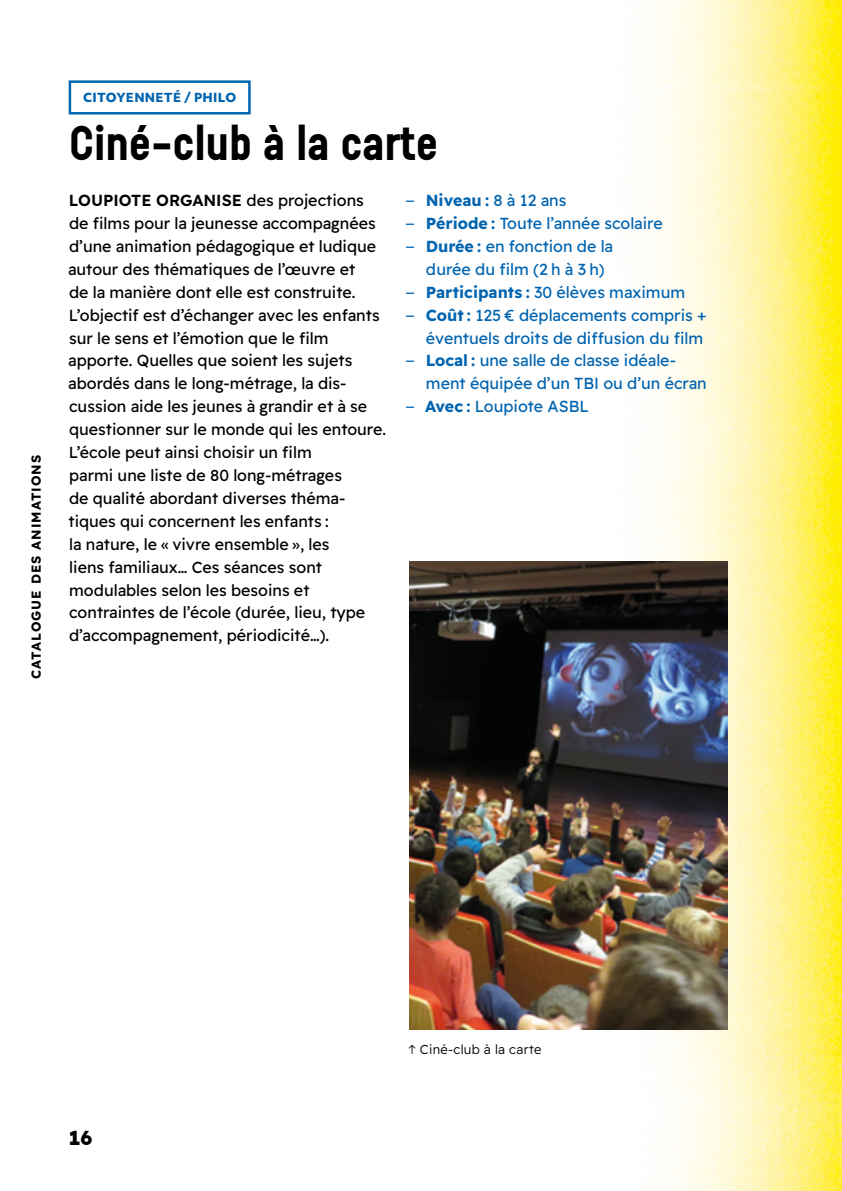
<style>
.page{position:relative;width:842px;height:1191px;background:#fff}
.page>*{position:absolute;margin:0;border:0;box-sizing:border-box;transform-origin:0 0}
.t1{font:700 46px "Reglo";color:#000}
.t2{font:800 20px "Lexend Deca";color:#000}
.t3{font:16px/22.8px "Lexend Deca";color:#000}
.t4{font:16px/22.8px "Lexend Deca";color:#0064b0}
.t5{font:700 16px "Lexend Deca";color:#0064b0}
.t6{font:700 13px "Lexend Deca";letter-spacing:.075em;color:#000}
.t7{font:300 13px "Lexend Deca";letter-spacing:.025em;color:#000}
.t8{font:800 12px "Objektiv Mk 3";letter-spacing:.025em;color:#0064b0}
.s1{font-weight:600}
.s2{font-family:"Objektiv Mk 3";font-weight:400}
.s3{font-weight:400}
.s4{font-family:"Objektiv Mk 3"}
.s5{font-weight:700}
.s6{font-family:"Sofia Pro"}
</style>
<div class="page">
<img style="left:68px;top:0;width:774px;height:1191px">
<div style="left:69px;top:80px;width:182px;height:34px;border:2px solid #0064b0"></div>
<img style="left:409px;top:561px;width:318px;height:468px">
<p class="t6" style="left:26px;top:679px;width:226px;rotate:-90deg">CATALOGUE DES ANIMATIONS</p>
<p class="t8" style="left:83px;top:89px;width:155px">CITOYENNETÉ / PHILO</p>
<h1 class="t1" style="left:69px;top:117px;width:370px">Ciné-club à la carte</h1>
<p class="t3" style="left:68px;top:188px;width:319px"><span class="s1">LOUPIOTE ORGANISE</span> des projections de films pour la jeunesse accompagnées d’une animation pédagogique et ludique autour des thématiques de l’œuvre et<br>de la manière dont elle est construite.<br>L’objectif est d’échanger avec les enfants sur le sens et l’émotion que le film apporte. Quelles que soient les sujets abordés dans le long-métrage, la dis&shy;cussion aide les jeunes à grandir et à se questionner sur le monde qui les entoure.<br>L’école peut ainsi choisir un film<br>parmi une liste de 80 long-métrages<br>de qualité abordant diverses théma&shy;tiques qui concernent les enfants :<br>la nature, le « vivre ensemble », les<br>liens familiaux… Ces séances sont modulables selon les besoins et contraintes de l’école (durée, lieu, type d’accompagnement, périodicité…).</p>
<p class="t5" style="left:406px;top:188px;width:162px"><span class="s2">–</span> Niveau : <span class="s3">8 à 12 ans</span></p>
<p class="t4" style="left:406px;top:211px;width:258px"><span class="s4">–</span> <span class="s5">Période :</span> Toute l’année scolaire</p>
<p class="t4" style="left:426px;top:234px;width:189px;text-indent:-20px"><span class="s4">–</span> <span class="s5">Durée :</span> en fonction de la durée du film (2 h à 3 h)</p>
<p class="t4" style="left:406px;top:280px;width:281px"><span class="s4">–</span> <span class="s5">Participants :</span> 30 élèves maximum</p>
<p class="t4" style="left:406px;top:302px;width:302px;text-align:right"><span class="s4">–</span> <span class="s5">Coût :</span> 125 € déplacements compris + éventuels droits de diffusion du film</p>
<p class="t4" style="left:426px;top:348px;width:282px;text-indent:-20px"><span class="s4">–</span> <span class="s5">Local :</span> une salle de classe idéale&shy;ment équipée d’un TBI ou d’un écran</p>
<p class="t4" style="left:406px;top:394px;width:185px"><span class="s4">–</span> <span class="s5">Avec :</span> Loupiote ASBL</p>
<p class="t2" style="left:69px;top:1121px;width:25px">16</p>
<p class="t7" style="left:408px;top:1039px;width:135px"><span class="s6">↑</span> Ciné-club à la carte</p>
</div>
